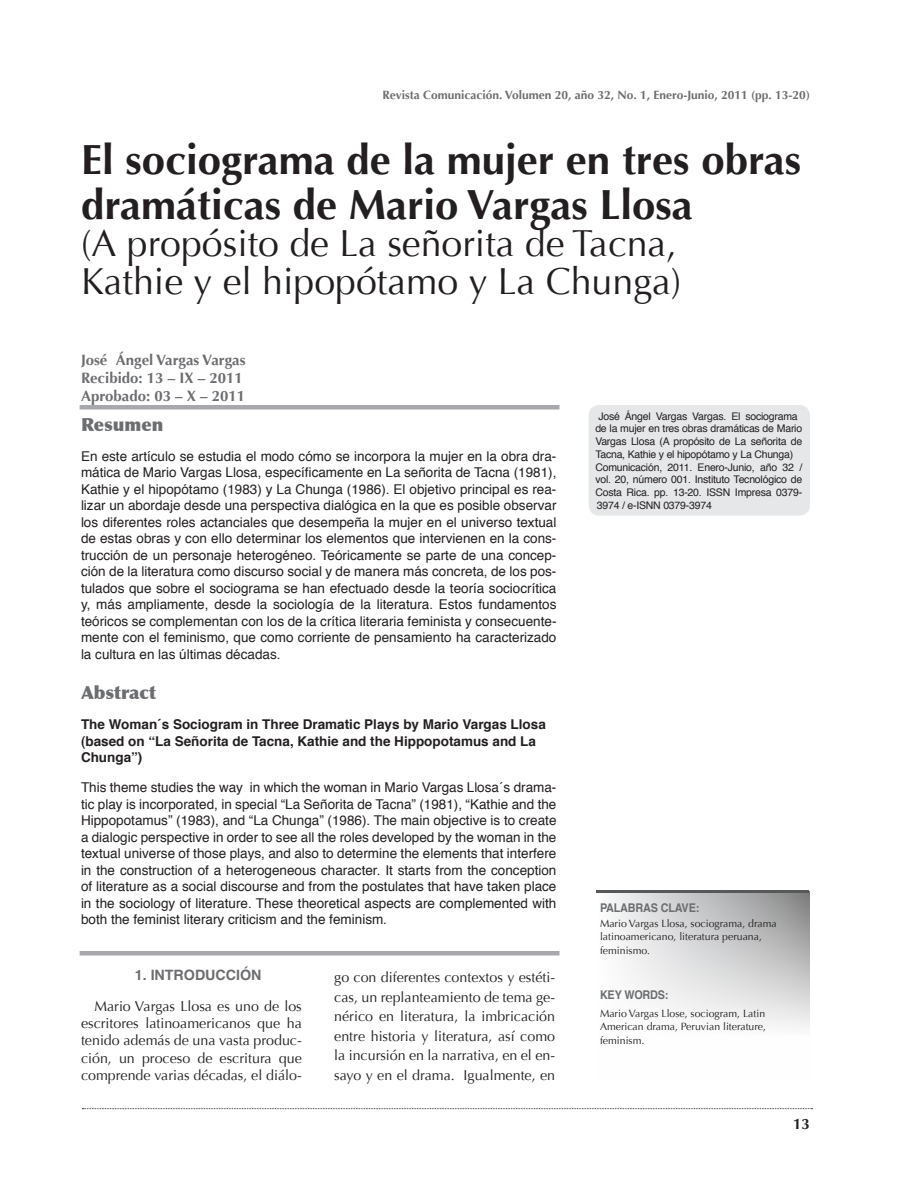
<style>
.page{position:relative;width:918px;height:1188px;background:#fff}
.page>*{position:absolute;margin:0;border:0;box-sizing:border-box;transform-origin:0 0}
.t1{font:700 42px/45px "Optima";color:#231f20}
.t2{font:37.5px/37.5px "Optima";color:#231f20}
.t3{font:900 18px "Optima";color:#6c6d70}
.t4{font:700 15px/18px "Optima";color:#6c6d70}
.t5{font:700 15px "Optima";color:#231f20}
.t6{font:14.25px/19.5px "Optima";color:#231f20;text-align:justify}
.t7{font:700 14.25px "Helvetica";color:#6c6d70}
.t8{font:13.5px/16.5px "Helvetica";color:#231f20;text-align:justify}
.t9{font:700 13.5px/16.5px "Helvetica";color:#231f20}
.t10{font:700 12px "Optima";color:#6c6d70}
.t11{font:700 12px "Helvetica";letter-spacing:-.015em;color:#6c6d70;scale:.9 1}
.t12{font:10.5px/12.8px "Helvetica";letter-spacing:-.02em;color:#231f20}
.t13{font:10.5px/13.5px "Optima";color:#231f20;text-align:justify}
</style>
<div class="page">
<svg style="left:82px;top:1108px;width:731px;height:1px"></svg>
<svg style="left:612px;top:893px;width:197px;height:135px"></svg>
<div style="left:589px;top:405px;width:221px;height:111px;background:#e6e7e9;border-radius:11px"></div>
<hr style="left:597px;top:891px;width:212px;height:2px;background:#57585a">
<div style="left:80px;top:951px;width:479px;height:5px;background:#a8a9ad"></div>
<div style="left:80px;top:405px;width:479px;height:5px;background:#a8a9ad"></div>
<p class="t10" style="left:382px;top:88px;width:429px">Revista Comunicación. Volumen 20, año 32, No. 1, Enero-Junio, 2011 (pp. 13-20)</p>
<h1 class="t1" style="left:81px;top:137px;width:722px">El sociograma de la mujer en tres obras dramáticas de Mario Vargas Llosa</h1>
<h2 class="t2" style="left:81px;top:225px;width:602px">(A propósito de La señorita de Tacna,<br>Kathie y el hipopótamo y La Chunga)</h2>
<p class="t4" style="left:81px;top:351px;width:166px">José Ángel Vargas Vargas<br>Recibido: 13 – IX – 2011<br>Aprobado: 03 – X – 2011</p>
<h3 class="t3" style="left:81px;top:414px;width:84px">Resumen</h3>
<p class="t8" style="left:81px;top:448px;width:477px">En este artículo se estudia el modo cómo se incorpora la mujer en la obra dra&shy;mática de Mario Vargas Llosa, específicamente en La señorita de Tacna (1981), Kathie y el hipopótamo (1983) y La Chunga (1986). El objetivo principal es rea&shy;lizar un abordaje desde una perspectiva dialógica en la que es posible observar los diferentes roles actanciales que desempeña la mujer en el universo textual de estas obras y con ello determinar los elementos que intervienen en la cons&shy;trucción de un personaje heterogéneo. Teóricamente se parte de una concep&shy;ción de la literatura como discurso social y de manera más concreta, de los pos&shy;tulados que sobre el sociograma se han efectuado desde la teoría sociocrítica y, más ampliamente, desde la sociología de la literatura. Estos fundamentos teóricos se complementan con los de la crítica literaria feminista y consecuente&shy;mente con el feminismo, que como corriente de pensamiento ha caracterizado la cultura en las últimas décadas.</p>
<h3 class="t3" style="left:81px;top:682px;width:76px">Abstract</h3>
<p class="t9" style="left:81px;top:717px;width:466px">The Woman´s Sociogram in Three Dramatic Plays by Mario Vargas Llosa (based on “La Señorita de Tacna, Kathie and the Hippopotamus and La<br>Chunga”)</p>
<p class="t8" style="left:81px;top:780px;width:477px">This theme studies the way in which the woman in Mario Vargas Llosa´s drama&shy;tic play is incorporated, in special “La Señorita de Tacna” (1981), “Kathie and the Hippopotamus” (1983), and “La Chunga” (1986). The main objective is to create a dialogic perspective in order to see all the roles developed by the woman in the textual universe of those plays, and also to determine the elements that interfere in the construction of a heterogeneous character. It starts from the conception of literature as a social discourse and from the postulates that have taken place in the sociology of literature. These theoretical aspects are complemented with both the feminist literary criticism and the feminism.</p>
<p class="t7" style="left:135px;top:963px;width:128px">1. Introducción</p>
<p class="t6" style="left:81px;top:998px;width:222px;line-height:17.2px;text-indent:13px">Mario Vargas Llosa es uno de los escritores latinoamericanos que ha tenido además de una vasta produc&shy;ción, un proceso de escritura que comprende varias décadas, el diálo-</p>
<p class="t6" style="left:334px;top:968px;width:222px">go con diferentes contextos y estéti&shy;cas, un replanteamiento de tema ge&shy;nérico en literatura, la imbricación entre historia y literatura, así como la incursión en la narrativa, en el en&shy;sayo y en el drama. Igualmente, en</p>
<p class="t12" style="left:595px;top:410px;width:208px">José Ángel Vargas Vargas. El sociograma de la mujer en tres obras dramáticas de Mario Vargas Llosa (A propósito de La señorita de Tacna, Kathie y el hipopótamo y La Chunga)<br>Comunicación, 2011. Enero-Junio, año 32 / vol. 20, número 001. Instituto Tecnológico de Costa Rica. pp. 13-20. ISSN Impresa 0379- 3974 / e-ISNN 0379-3974</p>
<p class="t11" style="left:600px;top:898px;width:112px">Palabras clave:</p>
<p class="t13" style="left:600px;top:916px;width:178px;text-align:left">Mario Vargas Llosa, sociograma, drama latinoamericano, literatura peruana, feminismo.</p>
<p class="t11" style="left:600px;top:985px;width:78px">Key words:</p>
<p class="t13" style="left:600px;top:1006px;width:168px">Mario Vargas Llose, sociogram, Latin American drama, Peruvian literature, feminism.</p>
<p class="t5" style="left:793px;top:1115px;width:18px">13</p>
</div>
